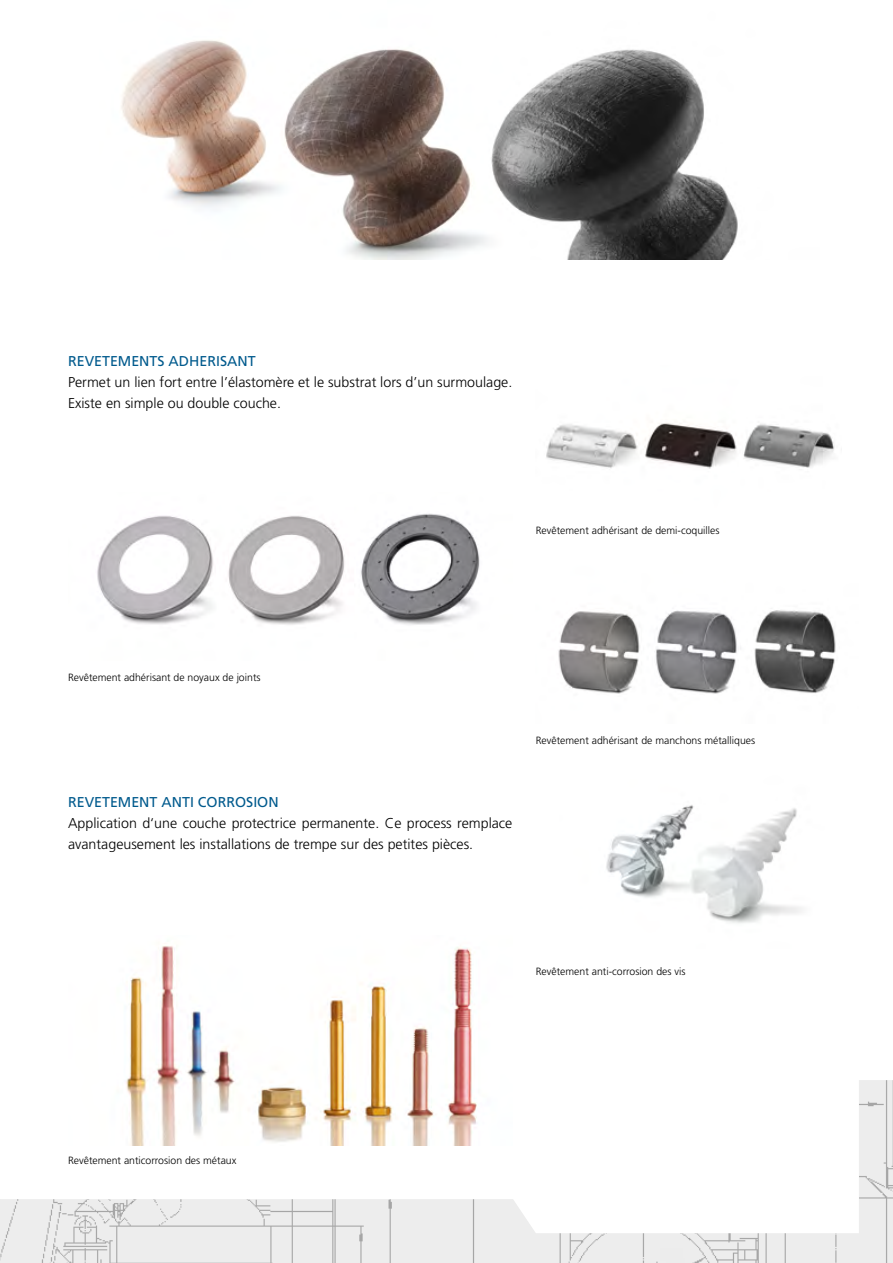
<style>
.page{position:relative;width:893px;height:1263px;background:#fff}
.page>*{position:absolute;margin:0;border:0;box-sizing:border-box;transform-origin:0 0}
.t1{font:300 14.25px/21px "Frutiger";color:#000}
.t2{font:14.25px "Frutiger";color:#005a8d}
.t3{font:300 10.5px "Frutiger";color:#000}
</style>
<div class="page">
<img style="left:1px;top:1080px;width:892px;height:183px">
<img style="left:0;top:1199px;width:1px;height:64px">
<img style="left:97px;top:513px;width:383px;height:112px">
<img style="left:68px;top:945px;width:444px;height:201px">
<img style="left:121px;top:40px;width:617px;height:219px">
<img style="left:546px;top:423px;width:289px;height:46px">
<img style="left:558px;top:610px;width:278px;height:84px">
<img style="left:606px;top:805px;width:196px;height:118px">
<p class="t2" style="left:68px;top:353px;width:189px">REVETEMENTS ADHERISANT</p>
<p class="t1" style="left:68px;top:372px;width:446px">Permet un lien fort entre l’élastomère et le substrat lors d’un surmoulage.<br>Existe en simple ou double couche.</p>
<p class="t3" style="left:536px;top:524px;width:185px">Revêtement adhérisant de demi-coquilles</p>
<p class="t3" style="left:68px;top:671px;width:194px">Revêtement adhérisant de noyaux de joints</p>
<p class="t2" style="left:68px;top:794px;width:212px">REVETEMENT ANTI CORROSION</p>
<p class="t1" style="left:68px;top:813px;width:446px">Application d‘une couche protectrice permanente. Ce process remplace avantageusement les installations de trempe sur des petites pièces.</p>
<p class="t3" style="left:536px;top:734px;width:221px">Revêtement adhérisant de manchons métalliques</p>
<p class="t3" style="left:536px;top:965px;width:151px">Revêtement anti-corrosion des vis</p>
<p class="t3" style="left:68px;top:1154px;width:170px">Revêtement anticorrosion des métaux</p>
</div>
